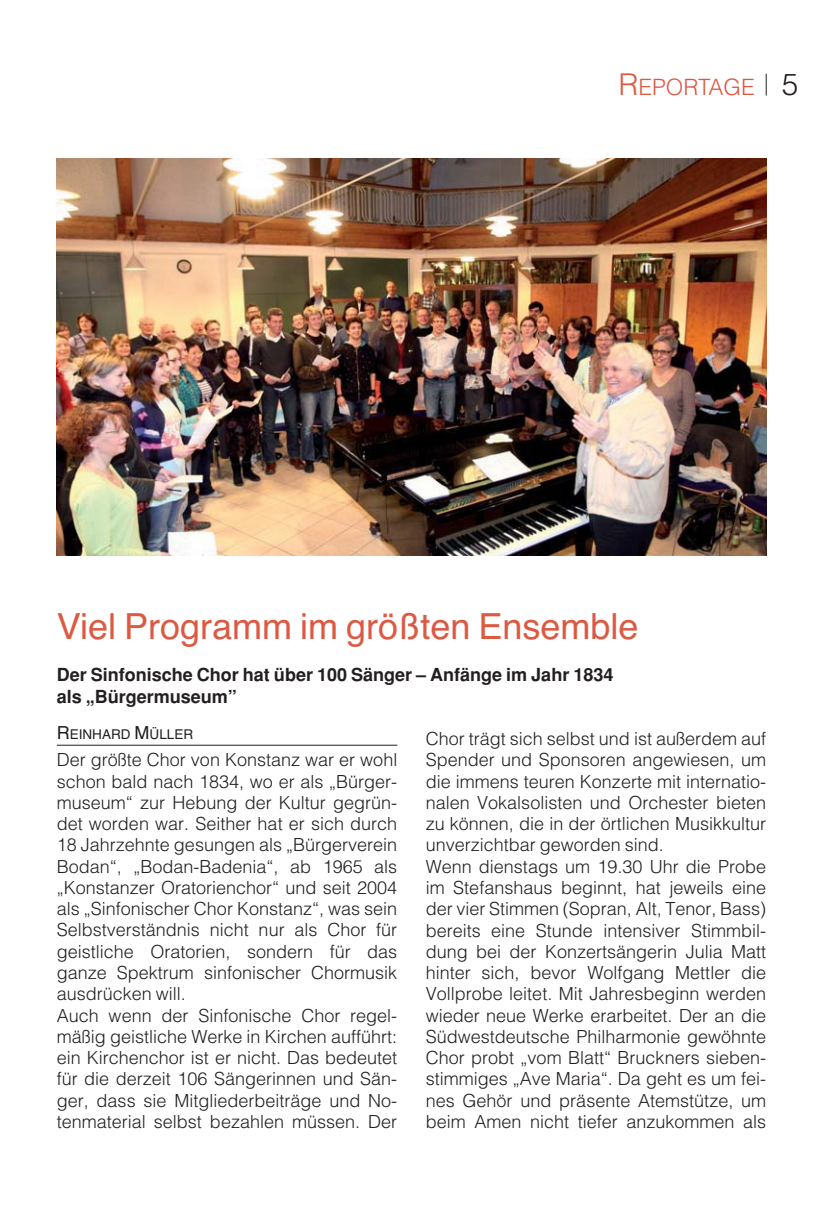
<style>
.page{position:relative;width:840px;height:1225px;background:#fff}
.page>*{position:absolute;margin:0;border:0;box-sizing:border-box;transform-origin:0 0}
.t1{font:36px "Helvetica";color:#dc5942}
.t2{font:300 22.4px "Helvetica";color:#dc5942}
.t3{font:300 18px/21.2px "Helvetica";color:#231f20}
.t4{font:700 18px/21.2px "Helvetica";color:#231f20}
.t5{font:13.6px "Helvetica";color:#231f20}
.s1{font-size:30px}
.s2{font-size:30px;color:#231f20}
.s3{font-size:18px}
</style>
<div class="page">
<svg style="left:765px;top:74px;width:1px;height:22px"></svg>
<hr style="left:57px;top:744px;width:340px;height:1px;background:#231f20">
<img style="left:57px;top:159px;width:708px;height:397px">
<p class="t2" style="left:618px;top:79px;width:181px"><span class="s1">R</span>EPORTAGE <span class="s2">5</span></p>
<h1 class="t1" style="left:57px;top:613px;width:583px">Viel Programm im größten Ensemble</h1>
<p class="t4" style="left:57px;top:666px;width:558px">Der Sinfonische Chor hat über 100 Sänger – Anfänge im Jahr 1834 als „Bürgermuseum”</p>
<p class="t5" style="left:57px;top:729px;width:138px"><span class="s3">R</span>EINHARD <span class="s3">M</span>ÜLLER</p>
<p class="t3" style="left:57px;top:751px;width:342px">Der größte Chor von Konstanz war er wohl schon bald nach 1834, wo er als „Bürger&shy;museum“ zur Hebung der Kultur gegrün&shy;det worden war. Seither hat er sich durch 18 Jahrzehnte gesungen als „Bürgerverein Bodan“, „Bodan-Badenia“, ab 1965 als „Konstanzer Oratorienchor“ und seit 2004 als „Sinfonischer Chor Konstanz“, was sein Selbstverständnis nicht nur als Chor für geistliche Oratorien, sondern für das ganze Spektrum sinfonischer Chormusik ausdrücken will.<br>Auch wenn der Sinfonische Chor regel&shy;mäßig geistliche Werke in Kirchen aufführt: ein Kirchenchor ist er nicht. Das bedeutet für die derzeit 106 Sängerinnen und Sän&shy;ger, dass sie Mitgliederbeiträge und No&shy;tenmaterial selbst bezahlen müssen. Der</p>
<p class="t3" style="left:425px;top:730px;width:342px">Chor trägt sich selbst und ist außerdem auf Spender und Sponsoren angewiesen, um die immens teuren Konzerte mit internatio&shy;nalen Vokalsolisten und Orchester bieten zu können, die in der örtlichen Musikkultur unverzichtbar geworden sind.<br>Wenn dienstags um 19.30 Uhr die Probe im Stefanshaus beginnt, hat jeweils eine der vier Stimmen (Sopran, Alt, Tenor, Bass) bereits eine Stunde intensiver Stimmbil&shy;dung bei der Konzertsängerin Julia Matt hinter sich, bevor Wolfgang Mettler die Vollprobe leitet. Mit Jahresbeginn werden wieder neue Werke erarbeitet. Der an die Südwestdeutsche Philharmonie gewöhnte Chor probt „vom Blatt“ Bruckners sieben&shy;stimmiges „Ave Maria“. Da geht es um fei&shy;nes Gehör und präsente Atemstütze, um beim Amen nicht tiefer anzukommen als</p>
</div>
